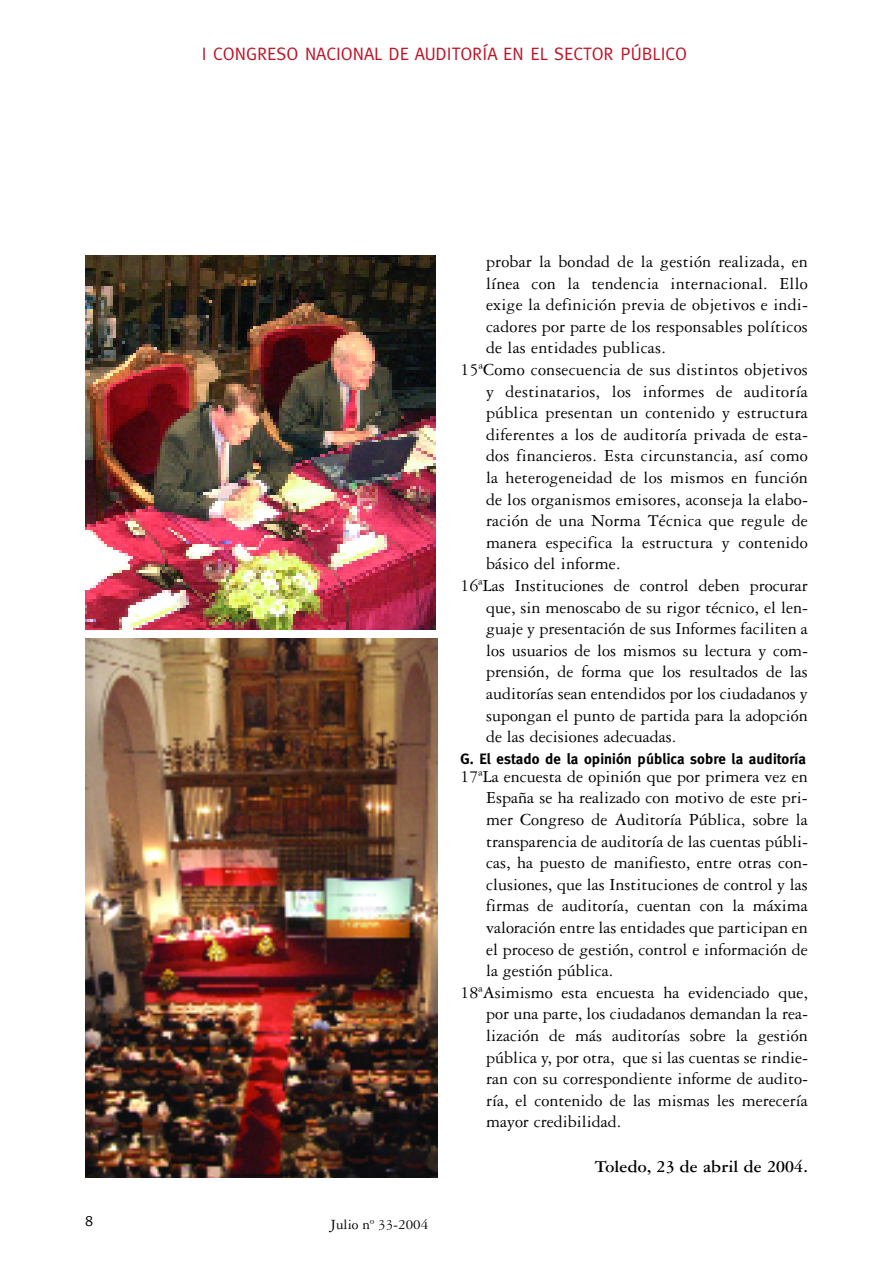
<style>
.page{position:relative;width:893px;height:1263px;background:#fff}
.page>*{position:absolute;margin:0;border:0;box-sizing:border-box;transform-origin:0 0}
.t1{font:18px "Garamond Three";color:#000}
.t2{font:18px "Meta";color:#bf1225}
.t3{font:700 18px "Garamond Three";letter-spacing:.005em;color:#000}
.t4{font:700 15px "Meta";letter-spacing:.005em;color:#000}
.t5{font:15px "Garamond Three";color:#000}
.t6{font:15px "Meta";color:#000}
</style>
<div class="page">
<img style="left:85px;top:255px;width:350px;height:375px">
<img style="left:85px;top:638px;width:353px;height:540px">
<p class="t2" style="left:202px;top:43px;width:487px">I CONGRESO NACIONAL DE AUDITORÍA EN EL SECTOR PÚBLICO</p>
<p class="t6" style="left:85px;top:1212px;width:10px">8</p>
<p class="t5" style="left:330px;top:1219px;width:100px">Julio nº 33-2004</p>
<p class="t1" style="left:486px;top:255px;width:323px">probar la bondad de la gestión realizada, en</p>
<p class="t1" style="left:486px;top:277px;width:323px">línea con la tendencia internacional. Ello</p>
<p class="t1" style="left:486px;top:299px;width:324px">exige la definición previa de objetivos e indi-</p>
<p class="t1" style="left:486px;top:320px;width:323px">cadores por parte de los responsables políticos</p>
<p class="t1" style="left:486px;top:342px;width:181px">de las entidades publicas.</p>
<p class="t1" style="left:460px;top:363px;width:349px">15ªComo consecuencia de sus distintos objetivos</p>
<p class="t1" style="left:486px;top:385px;width:323px">y destinatarios, los informes de auditoría</p>
<p class="t1" style="left:486px;top:407px;width:323px">pública presentan un contenido y estructura</p>
<p class="t1" style="left:486px;top:428px;width:324px">diferentes a los de auditoría privada de esta-</p>
<p class="t1" style="left:486px;top:450px;width:323px">dos financieros. Esta circunstancia, así como</p>
<p class="t1" style="left:486px;top:471px;width:323px">la heterogeneidad de los mismos en función</p>
<p class="t1" style="left:486px;top:493px;width:324px">de los organismos emisores, aconseja la elabo-</p>
<p class="t1" style="left:486px;top:515px;width:323px">ración de una Norma Técnica que regule de</p>
<p class="t1" style="left:486px;top:536px;width:323px">manera especifica la estructura y contenido</p>
<p class="t1" style="left:486px;top:558px;width:136px">básico del informe.</p>
<p class="t1" style="left:460px;top:579px;width:349px">16ªLas Instituciones de control deben procurar</p>
<p class="t1" style="left:486px;top:601px;width:324px">que, sin menoscabo de su rigor técnico, el len-</p>
<p class="t1" style="left:486px;top:623px;width:323px">guaje y presentación de sus Informes faciliten a</p>
<p class="t1" style="left:486px;top:644px;width:324px">los usuarios de los mismos su lectura y com-</p>
<p class="t1" style="left:486px;top:666px;width:323px">prensión, de forma que los resultados de las</p>
<p class="t1" style="left:486px;top:687px;width:323px">auditorías sean entendidos por los ciudadanos y</p>
<p class="t1" style="left:486px;top:709px;width:323px">supongan el punto de partida para la adopción</p>
<p class="t1" style="left:486px;top:731px;width:192px">de las decisiones adecuadas.</p>
<p class="t4" style="left:460px;top:750px;width:347px">G. El estado de la opinión pública sobre la auditoría</p>
<p class="t1" style="left:460px;top:770px;width:349px">17ªLa encuesta de opinión que por primera vez en</p>
<p class="t1" style="left:486px;top:792px;width:323px">España se ha realizado con motivo de este pri-</p>
<p class="t1" style="left:486px;top:813px;width:323px">mer Congreso de Auditoría Pública, sobre la</p>
<p class="t1" style="left:486px;top:835px;width:324px">transparencia de auditoría de las cuentas públi-</p>
<p class="t1" style="left:486px;top:857px;width:324px">cas, ha puesto de manifiesto, entre otras con-</p>
<p class="t1" style="left:486px;top:878px;width:323px">clusiones, que las Instituciones de control y las</p>
<p class="t1" style="left:486px;top:900px;width:323px">firmas de auditoría, cuentan con la máxima</p>
<p class="t1" style="left:486px;top:921px;width:323px">valoración entre las entidades que participan en</p>
<p class="t1" style="left:486px;top:943px;width:323px">el proceso de gestión, control e información de</p>
<p class="t1" style="left:486px;top:965px;width:129px">la gestión pública.</p>
<p class="t1" style="left:460px;top:986px;width:349px">18ªAsimismo esta encuesta ha evidenciado que,</p>
<p class="t1" style="left:486px;top:1008px;width:323px">por una parte, los ciudadanos demandan la rea-</p>
<p class="t1" style="left:486px;top:1029px;width:323px">lización de más auditorías sobre la gestión</p>
<p class="t1" style="left:486px;top:1051px;width:323px">pública y, por otra, que si las cuentas se rindie-</p>
<p class="t1" style="left:486px;top:1073px;width:324px">ran con su correspondiente informe de audito-</p>
<p class="t1" style="left:486px;top:1094px;width:323px">ría, el contenido de las mismas les merecería</p>
<p class="t1" style="left:486px;top:1116px;width:137px">mayor credibilidad.</p>
<p class="t3" style="left:595px;top:1161px;width:214px">Toledo, 23 de abril de 2004.</p>
</div>
